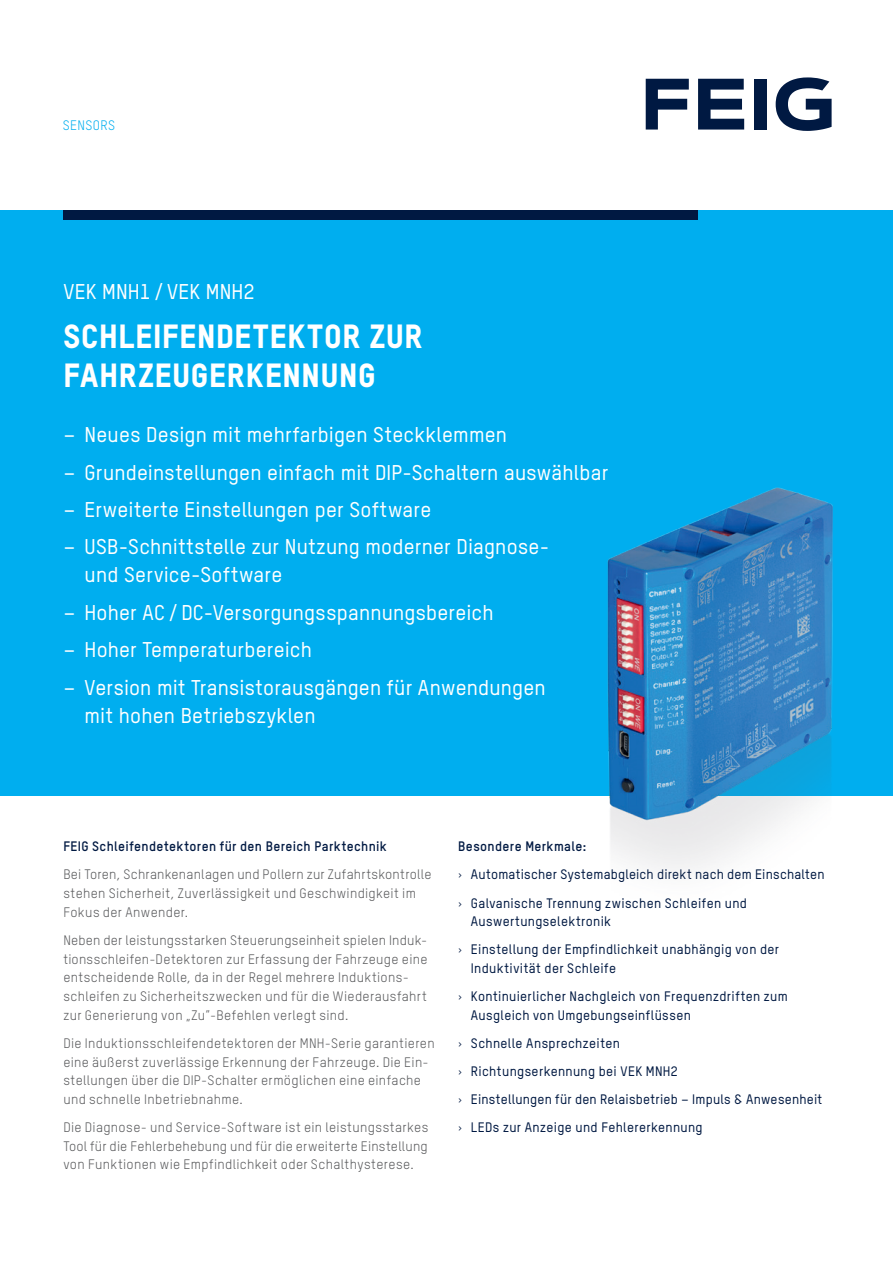
<style>
.page{position:relative;width:893px;height:1263px;background:#fff}
.page>*{position:absolute;margin:0;border:0;box-sizing:border-box;transform-origin:0 0}
.t1{font:800 33px/39px "TSTAR";letter-spacing:.025em;color:#fff}
.t2{font:500 21px/28px "TSTAR";letter-spacing:.01em;color:#fff}
.t3{font:13.5px/18.8px "TSTAR";letter-spacing:.025em;color:#57585a}
.t4{font:500 13.5px/28px "TSTAR";letter-spacing:.025em;color:#001942}
.t5{font:700 13.5px "TSTAR";letter-spacing:.025em;color:#001942}
.t6{font:13.5px "TSTAR";letter-spacing:.03em;color:#00aeef}
.s1{font-weight:700}
.s2{font-weight:400}
</style>
<div class="page">
<div style="left:0;top:210px;width:893px;height:585px;background:#00aeef"></div>
<div style="left:63px;top:210px;width:635px;height:10px;background:#001942"></div>
<img style="left:538px;top:487px;width:355px;height:384px">
<svg style="left:646px;top:79px;width:43px;height:51px"></svg>
<svg style="left:698px;top:79px;width:46px;height:51px"></svg>
<div style="left:755px;top:79px;width:12px;height:51px;background:#001942"></div>
<svg style="left:776px;top:77px;width:56px;height:54px"></svg>
<p class="t6" style="left:63px;top:117px;width:54px">SENSORS</p>
<h2 class="t2" style="left:63px;top:278px;width:193px">VEK MNH1 / VEK MNH2</h2>
<h1 class="t1" style="left:63px;top:316px;width:360px">SCHLEIFENDETEKTOR ZUR<br>FAHRZEUGERKENNUNG</h1>
<h2 class="t2" style="left:63px;top:420px;width:445px">– Neues Design mit mehrfarbigen Steckklemmen</h2>
<h2 class="t2" style="left:63px;top:458px;width:546px">– Grundeinstellungen einfach mit DIP-Schaltern auswählbar</h2>
<h2 class="t2" style="left:63px;top:495px;width:369px">– Erweiterte Einstellungen per Software</h2>
<h2 class="t2" style="left:85px;top:533px;width:466px;text-indent:-21px">– USB-Schnittstelle zur Nutzung moderner Diagnose&shy;und Service-Software</h2>
<h2 class="t2" style="left:63px;top:598px;width:432px">– Hoher AC / DC-Versorgungsspannungsbereich</h2>
<h2 class="t2" style="left:63px;top:636px;width:250px">– Hoher Temperaturbereich</h2>
<h2 class="t2" style="left:85px;top:673px;width:462px;text-indent:-21px">– Version mit Transistorausgängen für Anwendungen mit hohen Betriebszyklen</h2>
<p class="t5" style="left:63px;top:838px;width:325px">FEIG Schleifendetektoren für den Bereich Parktechnik</p>
<p class="t3" style="left:63px;top:865px;width:370px">Bei Toren, Schrankenanlagen und Pollern zur Zufahrtskontrolle stehen Sicherheit, Zuverlässigkeit und Geschwindigkeit im<br>Fokus der Anwender.</p>
<p class="t3" style="left:63px;top:931px;width:366px">Neben der leistungsstarken Steuerungseinheit spielen Induk&shy;tionsschleifen-Detektoren zur Erfassung der Fahrzeuge eine entscheidende Rolle, da in der Regel mehrere Induktions&shy;schleifen zu Sicherheitszwecken und für die Wiederausfahrt zur Generierung von „Zu“-Befehlen verlegt sind.</p>
<p class="t3" style="left:63px;top:1033px;width:373px">Die Induktionsschleifendetektoren der MNH-Serie garantieren eine äußerst zuverlässige Erkennung der Fahrzeuge. Die Ein&shy;stellungen über die DIP-Schalter ermöglichen eine einfache und schnelle Inbetriebnahme.</p>
<p class="t3" style="left:63px;top:1118px;width:367px;text-align:justify">Die Diagnose- und Service-Software ist ein leistungsstarkes Tool für die Fehlerbehebung und für die erweiterte Einstellung von Funktionen wie Empfindlichkeit oder Schalthysterese.</p>
<p class="t4" style="left:458px;top:832px;width:368px"><span class="s1">Besondere Merkmale:<br></span><span class="s2">›</span> Automatischer Systemabgleich direkt nach dem Einschalten <span class="s2">›</span> Galvanische Trennung zwischen Schleifen und</p>
<p class="t4" style="left:458px;top:907px;width:322px;text-indent:13px">Auswertungselektronik<br><span class="s2">›</span> Einstellung der Empfindlichkeit unabhängig von der</p>
<p class="t4" style="left:458px;top:954px;width:331px;text-indent:13px">Induktivität der Schleife<br><span class="s2">›</span> Kontinuierlicher Nachgleich von Frequenzdriften zum</p>
<p class="t4" style="left:458px;top:1001px;width:366px;text-indent:13px">Ausgleich von Umgebungseinflüssen<br><span class="s2">›</span> Schnelle Ansprechzeiten<br><span class="s2">›</span> Richtungserkennung bei VEK MNH2<br><span class="s2">›</span> Einstellungen für den Relaisbetrieb – Impuls &amp; Anwesenheit <span class="s2">›</span> LEDs zur Anzeige und Fehlererkennung</p>
</div>
